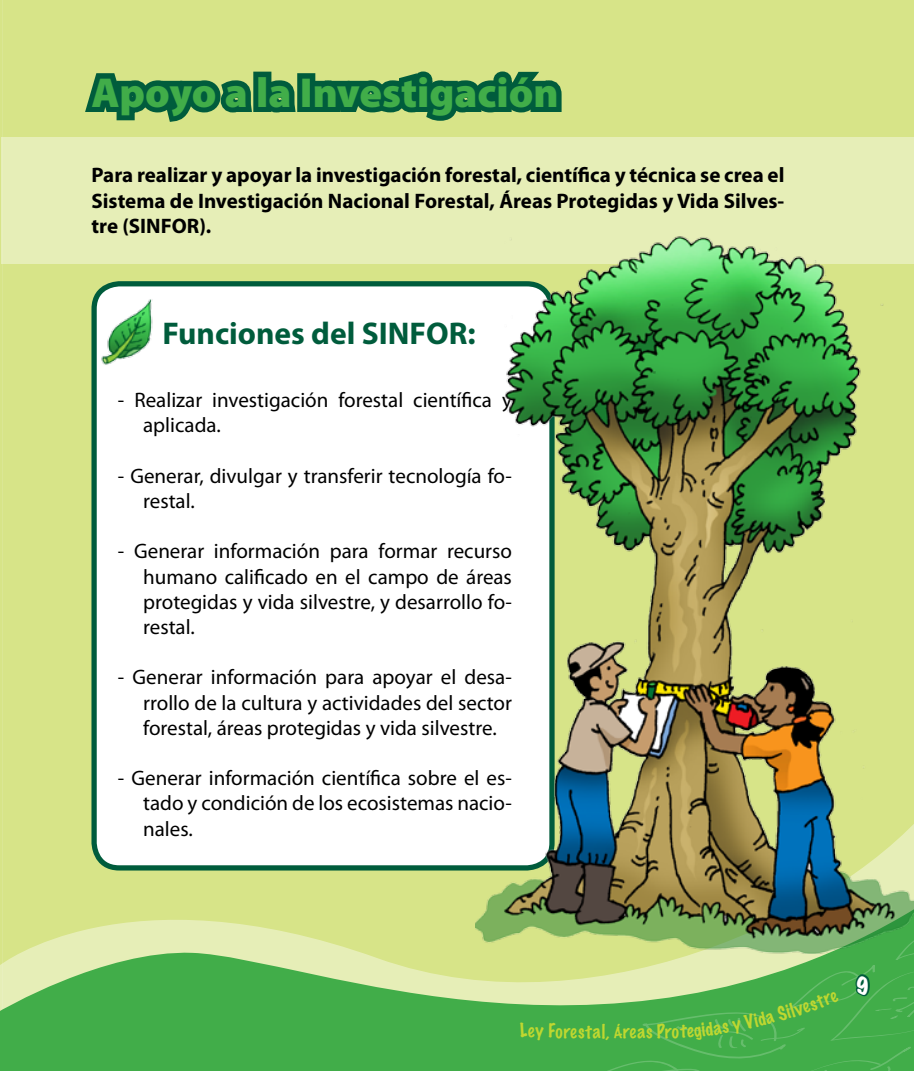
<style>
.page{position:relative;width:914px;height:1071px;background:#fff}
.page>*{position:absolute;margin:0;border:0;box-sizing:border-box;transform-origin:0 0}
.t1{font:900 42px "Myriad Pro";color:#41ad49}
.t2{font:700 31.5px "Myriad Pro";color:#005c3c}
.t3{font:21px/25.2px "Myriad Pro";color:#000;text-align:justify}
.t4{font:700 21px/25.2px "Myriad Pro";color:#000;text-align:justify}
.t5{font:expanded 21px "Marker Felt";color:#fff}
.t6{font:100 17.5px "Marker Felt";letter-spacing:.035em;color:#bfd730}
</style>
<div class="page">
<div style="left:2px;top:0;width:912px;height:786px;background:#d7e488"></div>
<div style="left:2px;top:786px;width:912px;height:103px;background:#d7e488"></div>
<svg style="left:2px;top:889px;width:912px;height:182px;background:#8ac86f"></svg>
<svg style="left:0;top:0;width:2px;height:1071px;background:#cee186"></svg>
<div style="left:1px;top:137px;width:913px;height:127px;background:#e6eeb7"></div>
<svg style="left:78px;top:0;width:489px;height:275px"></svg>
<div style="left:94px;top:284px;width:458px;height:584px;background:#fff;border-radius:25px"></div>
<div style="left:91px;top:281px;width:463px;height:590px;border:5px solid #005c3c;border-radius:25px"></div>
<img style="left:91px;top:293px;width:62px;height:82px">
<img style="left:475px;top:226px;width:438px;height:728px">
<svg style="left:568px;top:929px;width:346px;height:142px;background:#6cba62"></svg>
<h1 class="t1" style="left:91px;top:69px;width:468px">Apoyo a la Investigación</h1>
<p class="t4" style="left:91px;top:162px;width:694px">Para realizar y apoyar la investigación forestal, científica y técnica se crea el Sistema de Investigación Nacional Forestal, Áreas Protegidas y Vida Silves&shy;tre (SINFOR).</p>
<h2 class="t2" style="left:162px;top:313px;width:314px">Funciones del SINFOR:</h2>
<p class="t3" style="left:143px;top:387px;width:370px;text-indent:-25px">- Realizar investigación forestal científica y aplicada.</p>
<p class="t3" style="left:143px;top:463px;width:370px;text-indent:-25px">- Generar, divulgar y transferir tecnología fo&shy;restal.</p>
<p class="t3" style="left:143px;top:538px;width:370px;text-indent:-25px">- Generar información para formar recurso humano calificado en el campo de áreas protegidas y vida silvestre, y desarrollo fo&shy;restal.</p>
<p class="t3" style="left:143px;top:664px;width:370px;text-indent:-25px">- Generar información para apoyar el desa&shy;rrollo de la cultura y actividades del sector forestal, áreas protegidas y vida silvestre.</p>
<p class="t3" style="left:143px;top:765px;width:370px;text-indent:-25px">- Generar información científica sobre el es&shy;tado y condición de los ecosistemas nacio&shy;nales.</p>
<p class="t6" style="left:520px;top:1019px;width:153px">Ley Forestal, Áreas Pr</p>
<p class="t5" style="left:856px;top:970px;width:15px">9</p>
</div>
